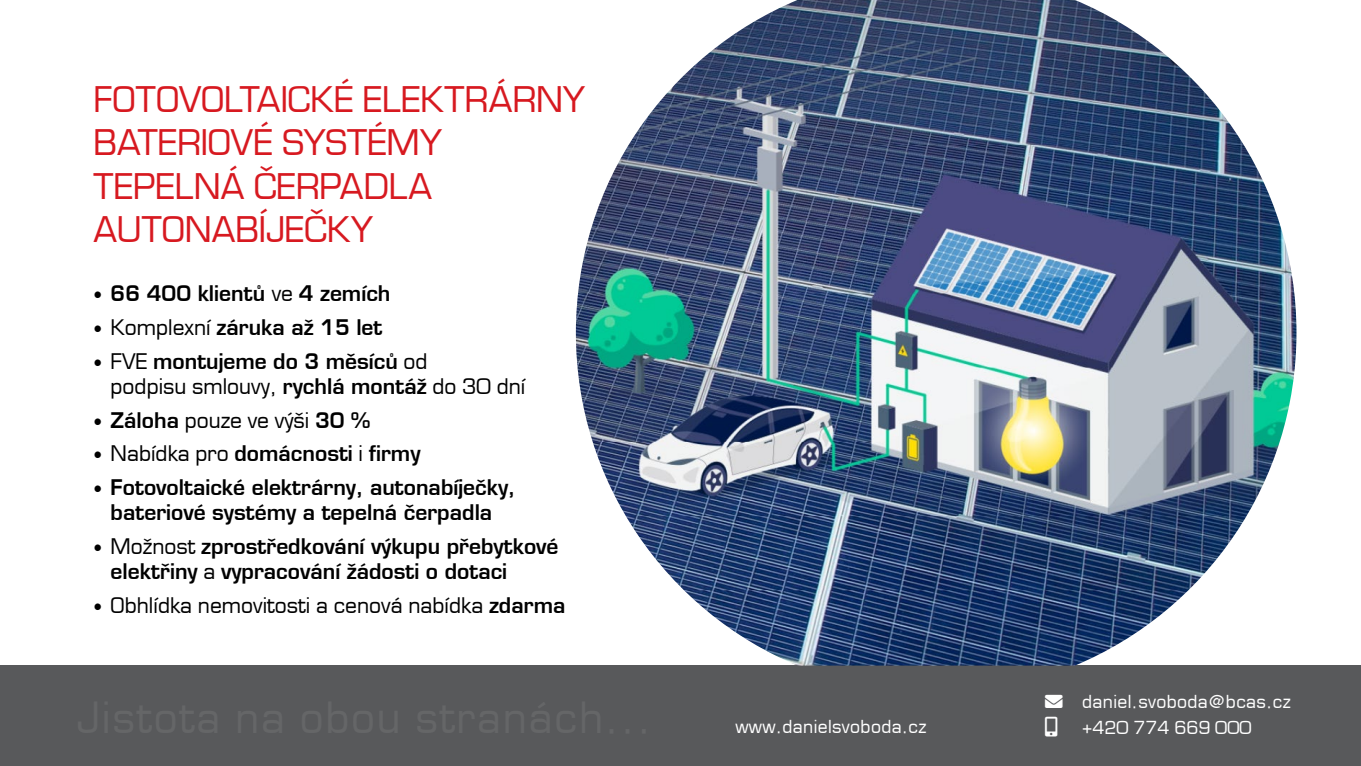
<style>
.page{position:relative;width:1361px;height:766px;background:#fff}
.page>*{position:absolute;margin:0;border:0;box-sizing:border-box;transform-origin:0 0}
.t1{font:34.5px/43.5px "Euromode";color:#d71920}
.t2{font:700 21px/25.2px "Euromode";color:#000}
.t3{font:21px "Euromode";color:#000}
.t4{font:17.55px/26.2px "Euromode CE";letter-spacing:.02em;color:#fff;text-align:center}
.s1{font-weight:400}
.s2{font-weight:700}
</style>
<div class="page">
<div style="left:0;top:665px;width:1361px;height:100px;background:#58595b"></div>
<img style="left:576px;top:0;width:720px;height:665px">
<h1 class="t1" style="left:94px;top:77px;width:493px">Fotovoltaické elektrárny<br>Bateriové systémy<br>Tepelná čerpadla<br>Autonabíječky</h1>
<p class="t2" style="left:94px;top:280px;width:298px">• 66 400 klientů <span class="s1">ve</span> 4 zemích</p>
<p class="t2" style="left:94px;top:314px;width:290px">• <span class="s1">Komplexní</span> záruka až 15 let</p>
<p class="t2" style="left:111px;top:348px;width:417px;text-indent:-17px">• <span class="s1">FVE</span> montujeme do 3 měsíců <span class="s1">od<br>podpisu smlouvy,</span> rychlá montáž <span class="s1">do 30 dní</span></p>
<p class="t3" style="left:94px;top:407px;width:278px"><span class="s2">• Záloha</span> pouze ve výši <span class="s2">30 %</span></p>
<p class="t2" style="left:94px;top:441px;width:328px">• <span class="s1">Nabídka pro</span> domácnosti <span class="s1">i</span> firmy</p>
<p class="t2" style="left:94px;top:474px;width:423px;text-align:center">• Fotovoltaické elektrárny, autonabíječky, bateriové systémy a tepelná čerpadla</p>
<p class="t2" style="left:111px;top:533px;width:449px;text-indent:-17px">• <span class="s1">Možnost</span> zprostředkování výkupu přebytkové elektřiny <span class="s1">a</span> vypracování žádosti o dotaci</p>
<p class="t3" style="left:94px;top:592px;width:473px"><span class="s2">•</span> Obhlídka nemovitosti a cenová nabídka <span class="s2">zdarma</span></p>
<p class="t4" style="left:735px;top:713px;width:192px">www.danielsvoboda.cz</p>
<p class="t4" style="left:1045px;top:688px;width:247px">→ daniel.svoboda@bcas.cz +420 774 669 000</p>
</div>
